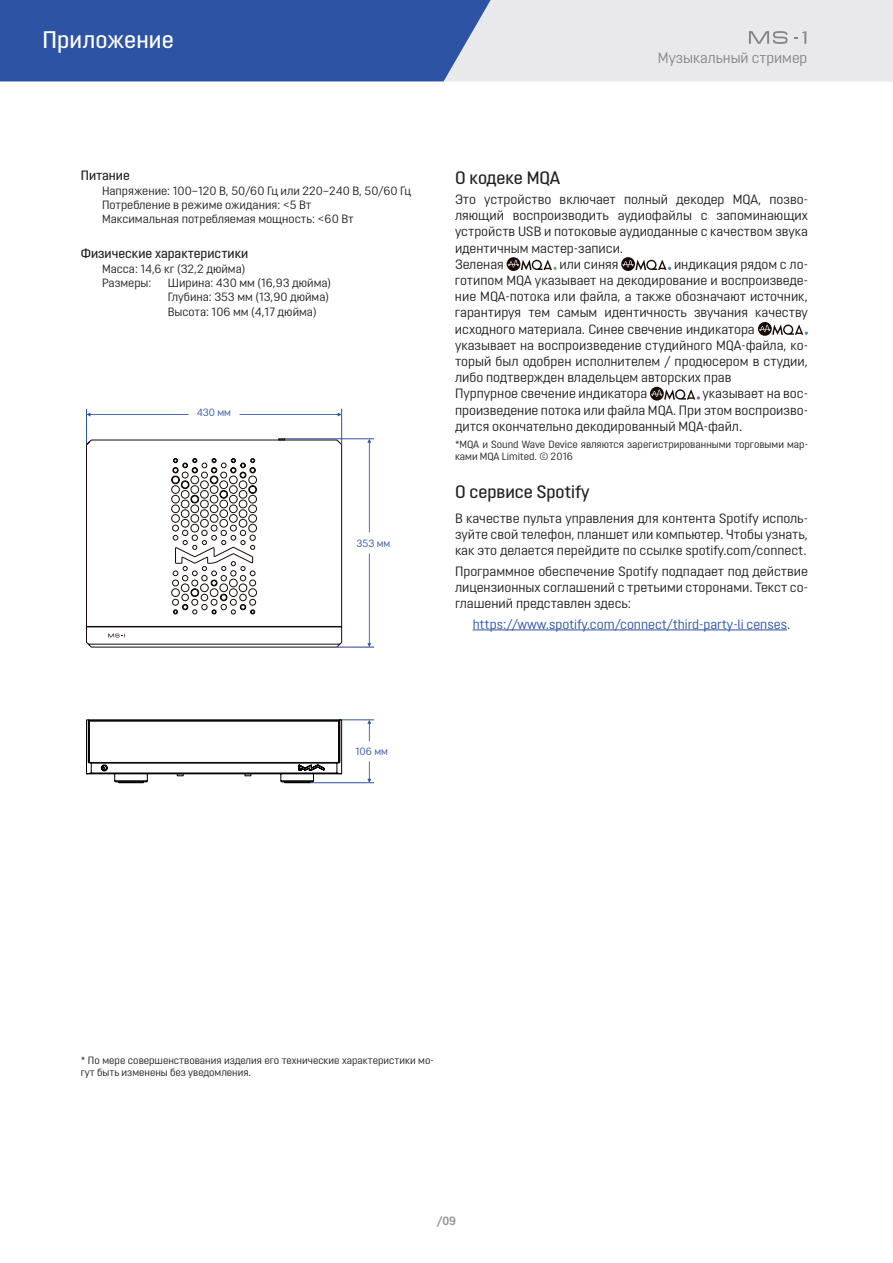
<style>
.page{position:relative;width:893px;height:1263px;background:#fff}
.page>*{position:absolute;margin:0;border:0;box-sizing:border-box;transform-origin:0 0}
.t1{font:500 24px "Opinion Pro";letter-spacing:.005em;color:#fff}
.t2{font:500 18px "Opinion Pro";color:#231f20}
.t3{font:15px "Opinion Pro";color:#83868b}
.t4{font:13.5px/16.2px "Opinion Pro";color:#231f20;text-align:justify}
.t5{font:13.5px "Opinion Pro";color:#2c53a4}
.t6{font:500 13.5px "Opinion Pro";color:#231f20}
.t7{font:12px/14.4px "Opinion Pro";color:#231f20}
.t8{font:700 12px "Opinion Pro";color:#939598}
.t9{font:10.5px/12.6px "Opinion Pro";color:#231f20}
.t10{font:10.5px "Opinion Pro";color:#2e53a4}
.s1{color:#231f20}
</style>
<div class="page">
<div style="left:0;top:0;width:893px;height:81px;background:#e9e9eb"></div>
<div style="left:0;top:0;width:491px;height:81px;background:#2c53a4"></div>
<svg style="left:749px;top:31px;width:38px;height:13px"></svg>
<svg style="left:794px;top:31px;width:12px;height:13px"></svg>
<svg style="left:86px;top:439px;width:257px;height:209px"></svg>
<svg style="left:251px;top:459px;width:4px;height:3px"></svg>
<hr style="left:86px;top:409px;width:1px;height:36px;background:#2e53a4">
<hr style="left:341px;top:409px;width:1px;height:36px;background:#2e53a4">
<svg style="left:87px;top:412px;width:102px;height:4px"></svg>
<hr style="left:309px;top:782px;width:65px;height:1px;background:#2e53a4">
<hr style="left:339px;top:719px;width:35px;height:1px;background:#2e53a4">
<hr style="left:337px;top:647px;width:37px;height:1px;background:#2c3d97">
<svg style="left:367px;top:439px;width:4px;height:93px"></svg>
<svg style="left:367px;top:761px;width:4px;height:22px"></svg>
<svg style="left:367px;top:553px;width:4px;height:94px"></svg>
<svg style="left:240px;top:412px;width:102px;height:4px"></svg>
<hr style="left:285px;top:438px;width:89px;height:1px;background:#2e53a4">
<svg style="left:367px;top:720px;width:4px;height:21px"></svg>
<svg style="left:86px;top:719px;width:257px;height:64px"></svg>
<svg style="left:108px;top:634px;width:17px;height:3px"></svg>
<svg style="left:278px;top:438px;width:7px;height:2px"></svg>
<hr style="left:473px;top:630px;width:314px;height:1px;background:#2c53a4">
<svg style="left:507px;top:257px;width:50px;height:14px"></svg>
<svg style="left:621px;top:257px;width:50px;height:14px"></svg>
<svg style="left:758px;top:322px;width:50px;height:14px"></svg>
<svg style="left:650px;top:387px;width:50px;height:14px"></svg>
<h1 class="t1" style="left:43px;top:26px;width:133px">Приложение</h1>
<p class="t6" style="left:81px;top:168px;width:51px">Питание</p>
<p class="t7" style="left:102px;top:183px;width:311px">Напряжение: 100–120 В, 50/60 Гц или 220–240 В, 50/60 Гц<br>Потребление в режиме ожидания: &lt;5 Вт<br>Максимальная потребляемая мощность: &lt;60 Вт</p>
<p class="t6" style="left:81px;top:246px;width:169px">Физические характеристики</p>
<p class="t7" style="left:102px;top:261px;width:145px">Масса: 14,6 кг (32,2 дюйма)<br>Размеры:</p>
<p class="t7" style="left:168px;top:276px;width:165px">Ширина: 430 мм (16,93 дюйма)<br>Глубина: 353 мм (13,90 дюйма)<br>Высота: 106 мм (4,17 дюйма)</p>
<p class="t10" style="left:197px;top:407px;width:36px">430 мм</p>
<p class="t10" style="left:357px;top:538px;width:35px">353 мм</p>
<p class="t3" style="left:658px;top:49px;width:151px">Музыкальный стример</p>
<h2 class="t2" style="left:455px;top:167px;width:107px">О кодеке MQA</h2>
<p class="t4" style="left:455px;top:191px;width:354px;text-align:left">Это устройство включает полный декодер MQA, позво&shy;ляющий воспроизводить аудиофайлы с запоминающих устройств USB и потоковые аудиоданные с качеством звука идентичным мастер-записи.<br>Зеленая</p>
<p class="t4" style="left:455px;top:256px;width:354px;text-align:left;text-indent:219px">индикация рядом с ло&shy;готипом MQA указывает на декодирование и воспроизведе&shy;ние MQA-потока или файла, а также обозначают источник, гарантируя тем самым идентичность звучания качеству исходного материала. Синее свечение индикатора указывает на воспроизведение студийного MQA-файла, ко&shy;торый был одобрен исполнителем / продюсером в студии, либо подтвержден владельцем авторских прав<br>Пурпурное свечение индикатора</p>
<p class="t4" style="left:559px;top:256px;width:60px">или синяя</p>
<p class="t4" style="left:455px;top:386px;width:354px;text-indent:248px">указывает на вос&shy;произведение потока или файла MQA. При этом воспроизво&shy;дится окончательно декодированный MQA-файл.</p>
<p class="t9" style="left:455px;top:438px;width:354px">*MQA и Sound Wave Device являются зарегистрированными торговыми мар&shy;ками MQA Limited. © 2016</p>
<h2 class="t2" style="left:455px;top:481px;width:136px">О сервисе Spotify</h2>
<p class="t4" style="left:455px;top:510px;width:354px">В качестве пульта управления для контента Spotify исполь&shy;зуйте свой телефон, планшет или компьютер. Чтобы узнать, как это делается перейдите по ссылке spotify.com/connect.</p>
<p class="t4" style="left:455px;top:563px;width:354px">Программное обеспечение Spotify подпадает под действие лицензионных соглашений с третьими сторонами. Текст со&shy;глашений представлен здесь:</p>
<p class="t5" style="left:473px;top:616px;width:319px">https://www.spotify.com/connect/third-party-li censes<span class="s1">.</span></p>
<p class="t10" style="left:355px;top:745px;width:34px">106 мм</p>
<p class="t9" style="left:81px;top:1053px;width:354px">* По мере совершенствования изделия его технические характеристики мо&shy;гут быть изменены без уведомления.</p>
<p class="t8" style="left:437px;top:1213px;width:21px">/09</p>
</div>
